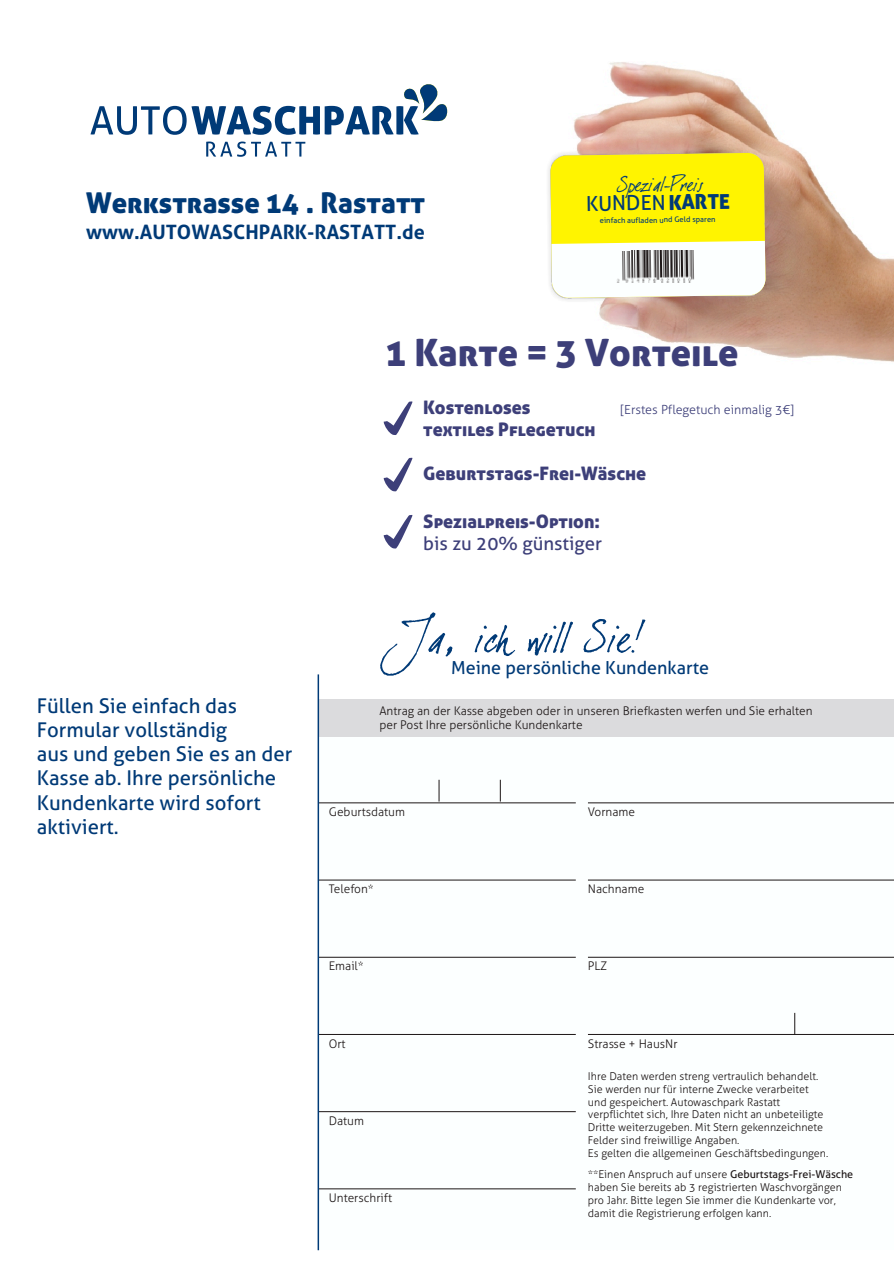
<style>
.page{position:relative;width:894px;height:1263px;background:#fff}
.page>*{position:absolute;margin:0;border:0;box-sizing:border-box;transform-origin:0 0}
.t1{font:italic 71.1px "dear Joe";color:#003a77}
.t2{font:37.65px "Aller Display";color:#3d3f79}
.t3{font:italic 34.5px "dear Joe";color:#003a77}
.t4{font:28.65px "Aller Display";color:#003a77}
.t5{font:20.7px "Aller";color:#003a77}
.t6{font:20.4px/24.2px "Aller";color:#003a77}
.t7{font:700 19.8px "Aller";color:#003a77}
.t8{font:18.6px/21.8px "Aller Display";color:#3d3f79}
.t9{font:18.6px "Aller";color:#3d3f79}
.t10{font:18px "Aller";color:#003a77}
.t11{font:300 12.6px "Aller";color:#3d3f79}
.t12{font:300 11.85px/14.1px "Aller";color:#1c1616}
.t13{font:300 10.8px/12.8px "Aller";color:#1c1616}
.t14{font:7.65px "Aller";color:#003a77}
.s1{font-family:"Aller Display"}
.s2{font-weight:400}
</style>
<div class="page">
<img style="left:560px;top:62px;width:334px;height:300px">
<div style="left:318px;top:699px;width:576px;height:37px;background:#dbdbdd"></div>
<hr style="left:318px;top:802px;width:258px;height:1px;background:#1c1616">
<hr style="left:588px;top:802px;width:306px;height:1px;background:#1c1616">
<hr style="left:318px;top:880px;width:258px;height:1px;background:#1c1616">
<hr style="left:588px;top:880px;width:306px;height:1px;background:#1c1616">
<hr style="left:318px;top:957px;width:258px;height:1px;background:#1c1616">
<hr style="left:588px;top:957px;width:306px;height:1px;background:#1c1616">
<hr style="left:318px;top:1034px;width:258px;height:1px;background:#1c1616">
<hr style="left:588px;top:1034px;width:306px;height:1px;background:#1c1616">
<hr style="left:318px;top:1111px;width:258px;height:1px;background:#1c1616">
<hr style="left:318px;top:1188px;width:258px;height:1px;background:#1c1616">
<svg style="left:439px;top:780px;width:1px;height:22px"></svg>
<svg style="left:500px;top:780px;width:1px;height:22px"></svg>
<svg style="left:795px;top:1013px;width:1px;height:21px"></svg>
<svg style="left:384px;top:401px;width:29px;height:34px"></svg>
<svg style="left:384px;top:457px;width:29px;height:34px"></svg>
<svg style="left:384px;top:515px;width:29px;height:34px"></svg>
<hr style="left:318px;top:674px;width:1px;height:576px;background:#003a77">
<svg style="left:206px;top:142px;width:99px;height:15px"></svg>
<svg style="left:90px;top:84px;width:357px;height:51px"></svg>
<svg style="left:550px;top:153px;width:216px;height:145px"></svg>
<h3 class="t4" style="left:86px;top:186px;width:341px">Werkstraße 14 . Rastatt</h3>
<h3 class="t7" style="left:86px;top:224px;width:340px">www.AUTOWASCHPARK-RASTATT.de</h3>
<h3 class="t3" style="left:634px;top:159px;width:65px;rotate:-1deg">ezial Prei</h3>
<h3 class="t3" style="left:617px;top:160px;width:87px;rotate:-1deg">Sp-s</h3>
<p class="t14" style="left:600px;top:218px;width:117px;rotate:-1deg">einfac a fla n und Geld s r n</p>
<h3 class="t5" style="left:586px;top:196px;width:146px;rotate:-1deg">KUND N <span class="s1">KARTE</span></h3>
<p class="t14" style="left:621px;top:217px;width:34px;rotate:-1deg">h u de</p>
<h2 class="t2" style="left:386px;top:331px;width:354px">1 Karte = 3 Vorteile</h2>
<h3 class="t8" style="left:423px;top:397px;width:174px">Kostenloses textiles Pflegetuch</h3>
<h3 class="t8" style="left:423px;top:463px;width:225px">Geburtstags-Frei-Wäsche</h3>
<h3 class="t8" style="left:423px;top:510px;width:178px">Spezialpreis-Option:</h3>
<h3 class="t9" style="left:423px;top:536px;width:180px">bis zu 20% günstiger</h3>
<p class="t11" style="left:620px;top:404px;width:175px">[Erstes Pflegetuch einmalig 3€]</p>
<h3 class="t6" style="left:37px;top:696px;width:257px">Füllen Sie einfach das<br>Formular vollständig<br>aus und geben Sie es an der<br>Kasse ab. Ihre persönliche<br>Kundenkarte wird sofort aktiviert.</h3>
<h1 class="t1" style="left:401px;top:586px;width:244px">Ja, ich will Sie!</h1>
<h3 class="t10" style="left:451px;top:660px;width:260px">Meine persönliche Kundenkarte</h3>
<p class="t12" style="left:379px;top:705px;width:435px">Antrag an der Kasse abgeben oder in unseren Briefkasten werfen und Sie erhalten per Post Ihre persönliche Kundenkarte</p>
<p class="t12" style="left:329px;top:806px;width:78px">Geburtsdatum</p>
<p class="t12" style="left:588px;top:806px;width:49px">Vorname</p>
<p class="t12" style="left:329px;top:883px;width:46px">Telefon*</p>
<p class="t12" style="left:588px;top:883px;width:58px">Nachname</p>
<p class="t12" style="left:329px;top:960px;width:36px">Email*</p>
<p class="t12" style="left:588px;top:960px;width:21px">PLZ</p>
<p class="t12" style="left:329px;top:1038px;width:18px">Ort</p>
<p class="t12" style="left:588px;top:1038px;width:91px">Strasse + HausNr</p>
<p class="t12" style="left:329px;top:1115px;width:37px">Datum</p>
<p class="t12" style="left:329px;top:1192px;width:65px">Unterschrift</p>
<p class="t13" style="left:588px;top:1071px;width:242px">Ihre Daten werden streng vertraulich behandelt.<br>Sie werden nur für interne Zwecke verarbeitet und gespeichert. Autowaschpark Rastatt verpflichtet sich, Ihre Daten nicht an unbeteiligte Dritte weiterzugeben. Mit Stern gekennzeichnete Felder sind freiwillige Angaben.<br>Es gelten die allgemeinen Geschäftsbedingungen.</p>
<p class="t13" style="left:588px;top:1169px;width:267px">**Einen Anspruch auf unsere <span class="s2">Geburtstags-Frei-Wäsche </span>haben Sie bereits ab 3 registrierten Waschvorgängen pro Jahr. Bitte legen Sie immer die Kundenkarte vor, damit die Registrierung erfolgen kann.</p>
</div>
